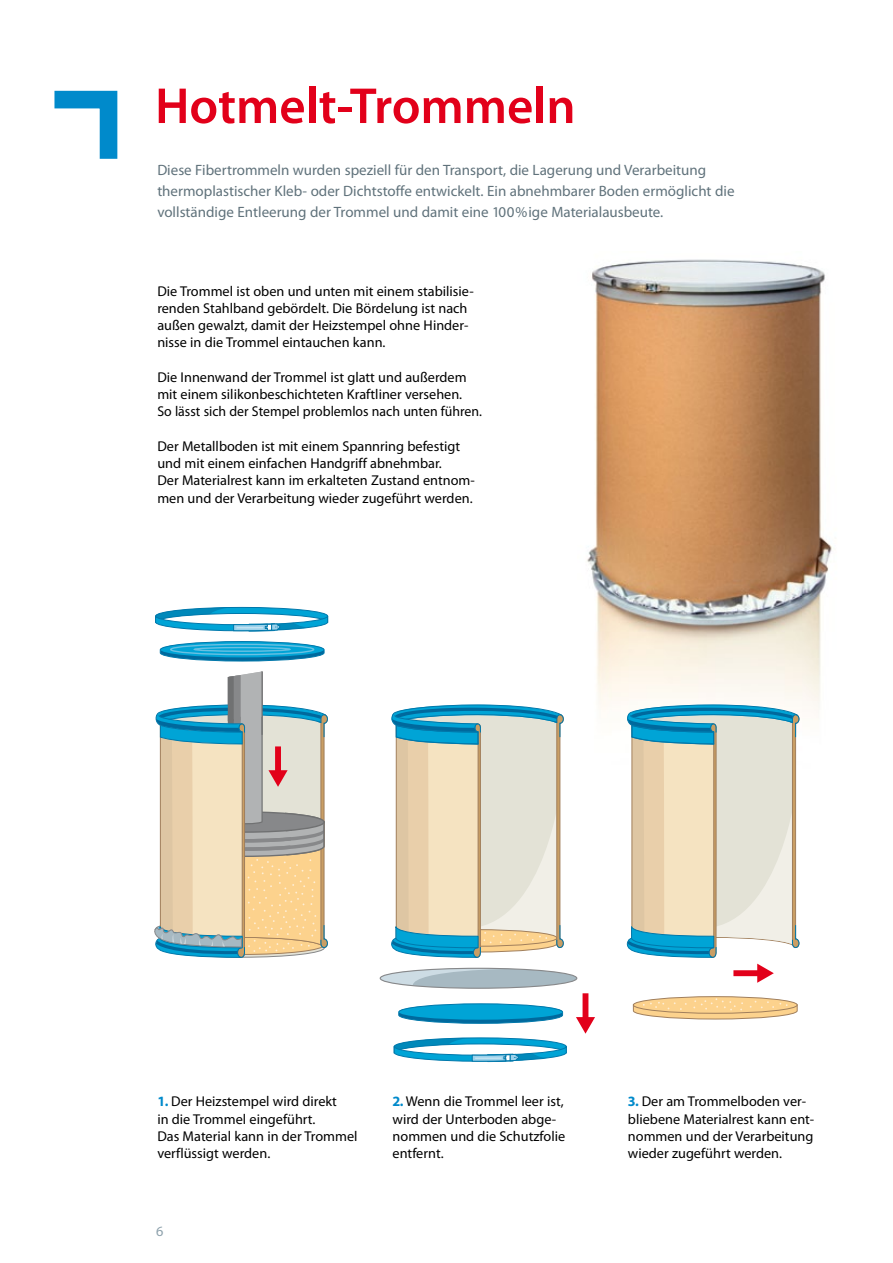
<style>
.page{position:relative;width:893px;height:1263px;background:#fff}
.page>*{position:absolute;margin:0;border:0;box-sizing:border-box;transform-origin:0 0}
.t1{font:600 51px "Myriad Pro";color:#e2001a}
.t2{font:15px/21px "Myriad Pro";color:#60727b}
.t3{font:14.25px/17.2px "Myriad Pro";color:#000}
.t4{font:14.25px "Myriad Pro";color:#8da1ac}
.s1{font-weight:700;color:#008acb}
</style>
<div class="page">
<img style="left:587px;top:259px;width:245px;height:451px">
<svg style="left:54px;top:90px;width:64px;height:69px"></svg>
<svg style="left:391px;top:704px;width:173px;height:254px;background:#ccd3c4"></svg>
<svg style="left:398px;top:1003px;width:165px;height:21px"></svg>
<svg style="left:393px;top:1037px;width:174px;height:26px"></svg>
<svg style="left:576px;top:993px;width:19px;height:41px"></svg>
<div style="left:380px;top:968px;width:197px;height:20px;background:#a7b9c2;border-radius:50%"></div>
<svg style="left:380px;top:968px;width:134px;height:18px"></svg>
<div style="left:380px;top:968px;width:197px;height:21px;border:1px solid #87888a;border-radius:50%"></div>
<svg style="left:733px;top:964px;width:41px;height:19px"></svg>
<div style="left:633px;top:996px;width:165px;height:18px;border:1px solid #a17f5c;border-radius:50%"></div>
<svg style="left:632px;top:998px;width:166px;height:22px;background:#f1cf99"></svg>
<svg style="left:624px;top:704px;width:176px;height:254px;background:#cfd9cd"></svg>
<svg style="left:155px;top:607px;width:174px;height:25px"></svg>
<svg style="left:159px;top:641px;width:166px;height:21px"></svg>
<svg style="left:154px;top:671px;width:174px;height:287px;background:#ccc8b4"></svg>
<h1 class="t1" style="left:155px;top:73px;width:422px">Hotmelt-Trommeln</h1>
<p class="t2" style="left:157px;top:159px;width:579px">Diese Fibertrommeln wurden speziell für den Transport, die Lagerung und Verarbeitung thermoplastischer Kleb- oder Dichtstoffe entwickelt. Ein abnehmbarer Boden ermöglicht die vollständige Entleerung der Trommel und damit eine 100%ige Materialausbeute.</p>
<p class="t3" style="left:157px;top:282px;width:318px">Die Trommel ist oben und unten mit einem stabilisie&shy;renden Stahlband gebördelt. Die Bördelung ist nach außen gewalzt, damit der Heizstempel ohne Hinder&shy;nisse in die Trommel eintauchen kann.</p>
<p class="t3" style="left:157px;top:368px;width:326px">Die Innenwand der Trommel ist glatt und außerdem mit einem silikonbeschichteten Kraftliner versehen.<br>So lässt sich der Stempel problemlos nach unten führen.</p>
<p class="t3" style="left:157px;top:437px;width:319px">Der Metallboden ist mit einem Spannring befestigt und mit einem einfachen Handgriff abnehmbar.<br>Der Materialrest kann im erkalteten Zustand entnom&shy;men und der Verarbeitung wieder zugeführt werden.</p>
<p class="t3" style="left:157px;top:1093px;width:202px"><span class="s1">1.</span> Der Heizstempel wird direkt<br>in die Trommel eingeführt.<br>Das Material kann in der Trommel verflüssigt werden.</p>
<p class="t3" style="left:393px;top:1093px;width:174px"><span class="s1">2.</span> Wenn die Trommel leer ist, wird der Unterboden abge&shy;nommen und die Schutzfolie entfernt.</p>
<p class="t3" style="left:628px;top:1093px;width:188px"><span class="s1">3.</span> Der am Trommelboden ver&shy;bliebene Materialrest kann ent&shy;nommen und der Verarbeitung wieder zugeführt werden.</p>
<p class="t4" style="left:156px;top:1222px;width:9px">6</p>
</div>
